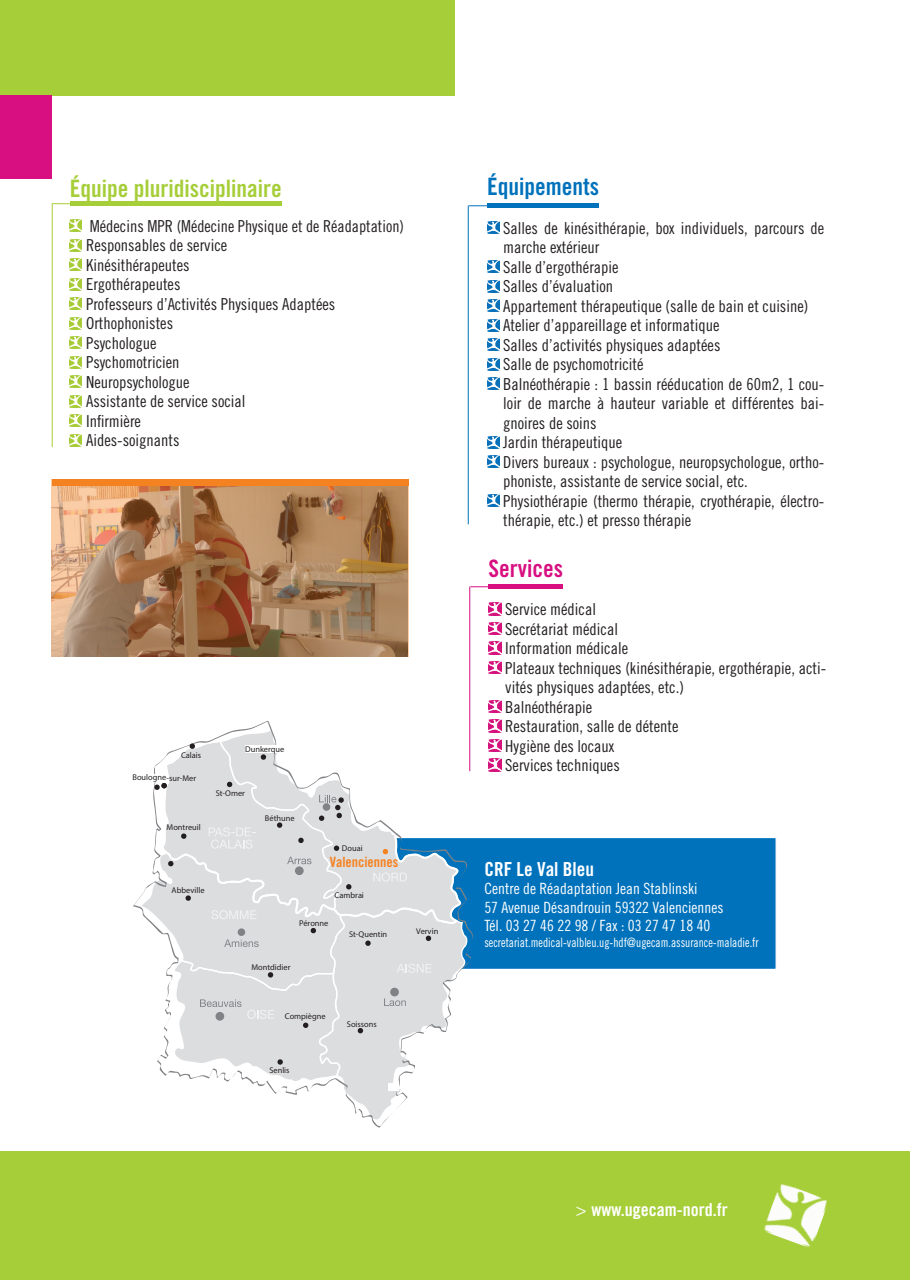
<style>
.page{position:relative;width:910px;height:1280px;background:#fff}
.page>*{position:absolute;margin:0;border:0;box-sizing:border-box;transform-origin:0 0}
.t1{font:24px "Trade Gothic LT Std Bd Cn 20";color:#a6ce39}
.t2{font:24px "Trade Gothic LT Std Bd Cn 20";color:#0072bc}
.t3{font:24px "Trade Gothic LT Std Bd Cn 20";color:#d80f81}
.t4{font:19.35px "Trade Gothic LT Std Bd Cn 20";color:#fff}
.t5{font:18px "Trade Gothic LT Std Bd Cn 20";color:#fff}
.t6{font:16.5px/19.5px "Trade Gothic LT Std Cn 18";color:#231f20}
.t7{font:15.45px/18.6px "Trade Gothic LT Std Cn 18";color:#fff}
.t8{font:14.25px "Trade Gothic LT Std Bd Cn 20";color:#f58220}
.t9{font:12.9px "Trade Gothic LT Std Cn 18";color:#fff;scale:.9 1}
.t10{font:8.4px "Myriad Pro";color:#231f20}
.s1{font-family:"Trade Gothic LT Std"}
</style>
<div class="page">
<div style="left:0;top:0;width:455px;height:96px;background:#a6ce39"></div>
<div style="left:0;top:96px;width:52px;height:83px;background:#d80f81"></div>
<div style="left:0;top:1151px;width:910px;height:129px;background:#a6ce39"></div>
<img style="left:763px;top:1184px;width:64px;height:64px">
<div style="left:324px;top:837px;width:453px;height:133px;background:#0072bc;border:1px solid #fff"></div>
<svg style="left:133px;top:720px;width:341px;height:408px"></svg>
<div style="left:134px;top:774px;width:34px;height:7px;background:#fff"></div>
<svg style="left:139px;top:740px;width:328px;height:381px"></svg>
<svg style="left:487px;top:222px;width:12px;height:12px"></svg>
<svg style="left:487px;top:261px;width:12px;height:12px"></svg>
<svg style="left:487px;top:280px;width:12px;height:12px"></svg>
<svg style="left:487px;top:300px;width:12px;height:12px"></svg>
<svg style="left:487px;top:319px;width:12px;height:12px"></svg>
<svg style="left:487px;top:339px;width:12px;height:12px"></svg>
<svg style="left:487px;top:358px;width:12px;height:12px"></svg>
<svg style="left:487px;top:378px;width:12px;height:12px"></svg>
<svg style="left:487px;top:436px;width:12px;height:12px"></svg>
<svg style="left:487px;top:456px;width:12px;height:12px"></svg>
<svg style="left:487px;top:495px;width:12px;height:12px"></svg>
<div style="left:487px;top:203px;width:112px;height:5px;background:#0072bc"></div>
<svg style="left:469px;top:205px;width:18px;height:1px"></svg>
<hr style="left:468px;top:205px;width:1px;height:319px;background:#0072bc">
<svg style="left:489px;top:603px;width:12px;height:12px"></svg>
<svg style="left:489px;top:622px;width:12px;height:13px"></svg>
<svg style="left:489px;top:642px;width:12px;height:12px"></svg>
<svg style="left:489px;top:661px;width:12px;height:13px"></svg>
<svg style="left:489px;top:700px;width:12px;height:13px"></svg>
<svg style="left:489px;top:720px;width:12px;height:12px"></svg>
<svg style="left:489px;top:739px;width:12px;height:13px"></svg>
<svg style="left:489px;top:759px;width:12px;height:12px"></svg>
<div style="left:489px;top:584px;width:74px;height:5px;background:#d80f81"></div>
<svg style="left:470px;top:586px;width:19px;height:1px"></svg>
<hr style="left:469px;top:586px;width:1px;height:185px;background:#d80f81">
<svg style="left:51px;top:480px;width:357px;height:177px;background:#aa7f5a"></svg>
<div style="left:52px;top:479px;width:356px;height:7px;background:#f58220"></div>
<svg style="left:70px;top:220px;width:12px;height:12px"></svg>
<svg style="left:70px;top:239px;width:12px;height:12px"></svg>
<svg style="left:70px;top:259px;width:12px;height:12px"></svg>
<svg style="left:70px;top:278px;width:12px;height:12px"></svg>
<svg style="left:70px;top:298px;width:12px;height:12px"></svg>
<svg style="left:70px;top:317px;width:12px;height:12px"></svg>
<svg style="left:70px;top:337px;width:12px;height:12px"></svg>
<svg style="left:70px;top:356px;width:12px;height:12px"></svg>
<svg style="left:70px;top:376px;width:12px;height:12px"></svg>
<svg style="left:70px;top:395px;width:12px;height:12px"></svg>
<svg style="left:70px;top:415px;width:12px;height:12px"></svg>
<svg style="left:70px;top:434px;width:12px;height:12px"></svg>
<svg style="left:52px;top:203px;width:18px;height:1px"></svg>
<hr style="left:52px;top:204px;width:1px;height:243px;background:#a6ce39">
<div style="left:70px;top:201px;width:212px;height:5px;background:#a6ce39"></div>
<h1 class="t1" style="left:70px;top:173px;width:213px">Équipe pluridisciplinaire</h1>
<p class="t6" style="left:86px;top:216px;width:319px">Médecins MPR (Médecine Physique et de Réadaptation)<br>Responsables de service<br>Kinésithérapeutes<br>Ergothérapeutes<br>Professeurs d’Activités Physiques Adaptées<br>Orthophonistes<br>Psychologue<br>Psychomotricien<br>Neuropsychologue<br>Assistante de service social<br>Infirmière<br>Aides-soignants</p>
<p class="t10" style="left:181px;top:750px;width:22px">Calais</p>
<p class="t10" style="left:132px;top:772px;width:65px">Boulogne-sur-Mer</p>
<p class="t10" style="left:167px;top:822px;width:36px">Montreuil</p>
<p class="t10" style="left:172px;top:885px;width:34px">Abbeville</p>
<p class="t10" style="left:245px;top:744px;width:41px">Dunkerque</p>
<p class="t10" style="left:216px;top:788px;width:31px">St-Omer</p>
<p class="t10" style="left:265px;top:813px;width:31px">Béthune</p>
<p class="t10" style="left:342px;top:843px;width:22px">Douai</p>
<p class="t8" style="left:330px;top:853px;width:70px">Valenciennes</p>
<p class="t10" style="left:335px;top:890px;width:31px">Cambrai</p>
<p class="t10" style="left:299px;top:918px;width:31px">Péronne</p>
<p class="t10" style="left:349px;top:929px;width:40px">St-Quentin</p>
<p class="t10" style="left:251px;top:962px;width:41px">Montdidier</p>
<p class="t10" style="left:285px;top:1011px;width:42px">Compiègne</p>
<p class="t10" style="left:269px;top:1065px;width:22px">Senlis</p>
<p class="t10" style="left:347px;top:1018px;width:31px">Soissons</p>
<p class="t10" style="left:416px;top:926px;width:24px">Vervin</p>
<h1 class="t2" style="left:487px;top:172px;width:113px">Équipements</h1>
<p class="t6" style="left:503px;top:218px;width:323px">Salles de kinésithérapie, box individuels, parcours de marche extérieur<br>Salle d’ergothérapie<br>Salles d’évaluation<br>Appartement thérapeutique (salle de bain et cuisine)<br>Atelier d’appareillage et informatique<br>Salles d’activités physiques adaptées<br>Salle de psychomotricité<br>Balnéothérapie : 1 bassin rééducation de 60m2, 1 cou&shy;loir de marche à hauteur variable et différentes bai&shy;gnoires de soins<br>Jardin thérapeutique<br>Divers bureaux : psychologue, neuropsychologue, ortho&shy;phoniste, assistante de service social, etc.<br>Physiothérapie (thermo thérapie, cryothérapie, électro&shy;thérapie, etc.) et presso thérapie</p>
<h1 class="t3" style="left:489px;top:554px;width:76px">Services</h1>
<p class="t6" style="left:505px;top:599px;width:322px">Service médical<br>Secrétariat médical<br>Information médicale<br>Plateaux techniques (kinésithérapie, ergothérapie, acti&shy;vités physiques adaptées, etc.)<br>Balnéothérapie<br>Restauration, salle de détente<br>Hygiène des locaux<br>Services techniques</p>
<p class="t4" style="left:484px;top:857px;width:111px">CRF Le Val Bleu</p>
<p class="t7" style="left:484px;top:879px;width:240px">Centre de Réadaptation Jean Stablinski<br>57 Avenue Désandrouin 59322 Valenciennes<br>Tél. 03 27 46 22 98 / Fax : 03 27 47 18 40</p>
<p class="t9" style="left:484px;top:934px;width:306px">secretariat.medical-valbleu.ug-hdf@ugecam.assurance-maladie.fr</p>
<p class="t5" style="left:576px;top:1198px;width:154px"><span class="s1">&gt;</span> www.ugecam-nord.fr</p>
</div>
